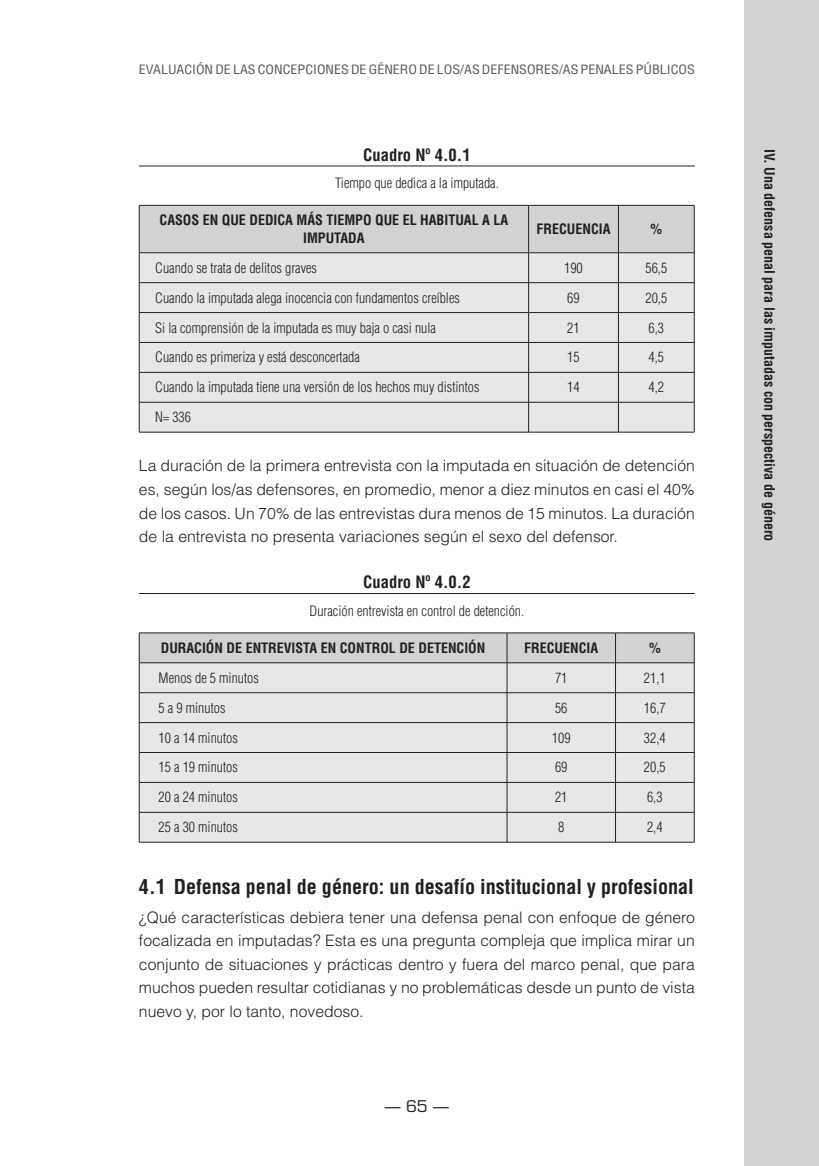
<style>
.page{position:relative;width:819px;height:1166px;background:#fff}
.page>*{position:absolute;margin:0;border:0;box-sizing:border-box;transform-origin:0 0}
.t1{font:700 condensed 20.12px "Helvetica LT Std";color:#231f20}
.t2{font:700 condensed 16.62px "Helvetica LT Std";color:#231f20}
.t3{font:300 15.75px/23.6px "Helvetica LT Std";color:#231f20;text-align:justify}
.t4{font:15.75px "Eurostile LT Std";color:#231f20}
.t5{font:300 condensed 14px "Helvetica LT Std";color:#231f20}
.t6{font:700 condensed 14px/17.5px "Helvetica LT Std";color:#231f20;text-align:center}
.t7{font:condensed 12.6px "Helvetica LT Std";color:#57585a;scale:1.11 1}
</style>
<div class="page">
<div style="left:744px;top:0;width:75px;height:1166px;background:#d1d2d4"></div>
<hr style="left:139px;top:166px;width:555px;height:1px;background:#231f20">
<hr style="left:139px;top:593px;width:555px;height:1px;background:#231f20">
<div style="left:140px;top:403px;width:554px;height:29px;background:#e6e7e9"></div>
<svg style="left:139px;top:205px;width:556px;height:197px;background:#d9dadc"></svg>
<hr style="left:139px;top:402px;width:389px;height:1px;background:#231f20">
<hr style="left:139px;top:402px;width:1px;height:30px;background:#231f20">
<hr style="left:528px;top:402px;width:90px;height:1px;background:#231f20">
<hr style="left:528px;top:402px;width:1px;height:30px;background:#231f20">
<hr style="left:618px;top:402px;width:76px;height:1px;background:#231f20">
<hr style="left:618px;top:402px;width:1px;height:30px;background:#231f20">
<hr style="left:694px;top:402px;width:1px;height:30px;background:#231f20">
<hr style="left:139px;top:432px;width:389px;height:1px;background:#231f20">
<hr style="left:528px;top:432px;width:90px;height:1px;background:#231f20">
<hr style="left:618px;top:432px;width:76px;height:1px;background:#231f20">
<div style="left:140px;top:783px;width:554px;height:59px;background:#e6e7e9"></div>
<hr style="left:139px;top:632px;width:368px;height:1px;background:#231f20">
<hr style="left:507px;top:632px;width:108px;height:1px;background:#231f20">
<hr style="left:615px;top:632px;width:79px;height:1px;background:#231f20">
<svg style="left:139px;top:633px;width:556px;height:149px;background:#d9dadc"></svg>
<hr style="left:139px;top:782px;width:368px;height:1px;background:#231f20">
<hr style="left:139px;top:782px;width:1px;height:30px;background:#231f20">
<hr style="left:507px;top:782px;width:108px;height:1px;background:#231f20">
<hr style="left:506px;top:782px;width:1px;height:30px;background:#231f20">
<hr style="left:615px;top:782px;width:79px;height:1px;background:#231f20">
<hr style="left:615px;top:782px;width:1px;height:30px;background:#231f20">
<hr style="left:694px;top:782px;width:1px;height:30px;background:#231f20">
<hr style="left:139px;top:812px;width:368px;height:1px;background:#231f20">
<hr style="left:139px;top:812px;width:1px;height:30px;background:#231f20">
<hr style="left:507px;top:812px;width:108px;height:1px;background:#231f20">
<hr style="left:506px;top:812px;width:1px;height:30px;background:#231f20">
<hr style="left:615px;top:812px;width:79px;height:1px;background:#231f20">
<hr style="left:615px;top:812px;width:1px;height:30px;background:#231f20">
<hr style="left:694px;top:812px;width:1px;height:30px;background:#231f20">
<hr style="left:139px;top:842px;width:368px;height:1px;background:#231f20">
<hr style="left:507px;top:842px;width:108px;height:1px;background:#231f20">
<hr style="left:615px;top:842px;width:79px;height:1px;background:#231f20">
<p class="t7" style="left:139px;top:61px;width:502px">EVALUACIÓN DE LAS CONCEPCIONES DE GÉNERO DE LOS/AS DEFENSORES/AS PENALES PÚBLICOS</p>
<p class="t2" style="left:363px;top:144px;width:109px">Cuadro Nº 4.0.1</p>
<p class="t5" style="left:335px;top:174px;width:165px">Tiempo que dedica a la imputada.</p>
<p class="t6" style="left:159px;top:211px;width:350px">CASOS EN QUE DEDICA MÁS TIEMPO QUE EL HABITUAL A LA<br>IMPUTADA</p>
<p class="t6" style="left:536px;top:220px;width:75px">FRECUENCIA</p>
<p class="t6" style="left:650px;top:220px;width:13px">%</p>
<p class="t5" style="left:155px;top:259px;width:163px">Cuando se trata de delitos graves</p>
<p class="t5" style="left:564px;top:259px;width:20px">190</p>
<p class="t5" style="left:645px;top:259px;width:23px">56,5</p>
<p class="t5" style="left:155px;top:289px;width:306px">Cuando la imputada alega inocencia con fundamentos creíbles</p>
<p class="t5" style="left:567px;top:289px;width:14px">69</p>
<p class="t5" style="left:645px;top:289px;width:23px">20,5</p>
<p class="t5" style="left:155px;top:319px;width:282px">Si la comprensión de la imputada es muy baja o casi nula</p>
<p class="t5" style="left:567px;top:319px;width:14px">21</p>
<p class="t5" style="left:648px;top:319px;width:17px">6,3</p>
<p class="t5" style="left:155px;top:349px;width:206px">Cuando es primeriza y está desconcertada</p>
<p class="t5" style="left:567px;top:349px;width:14px">15</p>
<p class="t5" style="left:648px;top:349px;width:17px">4,5</p>
<p class="t5" style="left:155px;top:378px;width:326px">Cuando la imputada tiene una versión de los hechos muy distintos</p>
<p class="t5" style="left:567px;top:378px;width:14px">14</p>
<p class="t5" style="left:648px;top:378px;width:17px">4,2</p>
<p class="t5" style="left:155px;top:408px;width:37px">N= 336</p>
<p class="t3" style="left:139px;top:454px;width:557px">La duración de la primera entrevista con la imputada en situación de detención es, según los/as defensores, en promedio, menor a diez minutos en casi el 40% de los casos. Un 70% de las entrevistas dura menos de 15 minutos. La duración de la entrevista no presenta variaciones según el sexo del defensor.</p>
<p class="t2" style="left:363px;top:572px;width:109px">Cuadro Nº 4.0.2</p>
<p class="t5" style="left:309px;top:602px;width:216px">Duración entrevista en control de detención.</p>
<p class="t6" style="left:161px;top:639px;width:326px">DURACIÓN DE ENTREVISTA EN CONTROL DE DETENCIÓN</p>
<p class="t6" style="left:524px;top:639px;width:75px">FRECUENCIA</p>
<p class="t6" style="left:649px;top:639px;width:13px">%</p>
<p class="t5" style="left:158px;top:669px;width:102px">Menos de 5 minutos</p>
<p class="t5" style="left:555px;top:669px;width:14px">71</p>
<p class="t5" style="left:644px;top:669px;width:23px">21,1</p>
<p class="t5" style="left:158px;top:699px;width:68px">5 a 9 minutos</p>
<p class="t5" style="left:555px;top:699px;width:14px">56</p>
<p class="t5" style="left:644px;top:699px;width:23px">16,7</p>
<p class="t5" style="left:158px;top:729px;width:81px">10 a 14 minutos</p>
<p class="t5" style="left:552px;top:729px;width:20px">109</p>
<p class="t5" style="left:644px;top:729px;width:23px">32,4</p>
<p class="t5" style="left:158px;top:759px;width:81px">15 a 19 minutos</p>
<p class="t5" style="left:555px;top:759px;width:14px">69</p>
<p class="t5" style="left:644px;top:759px;width:23px">20,5</p>
<p class="t5" style="left:158px;top:788px;width:81px">20 a 24 minutos</p>
<p class="t5" style="left:555px;top:788px;width:14px">21</p>
<p class="t5" style="left:647px;top:788px;width:17px">6,3</p>
<p class="t5" style="left:158px;top:818px;width:81px">25 a 30 minutos</p>
<p class="t5" style="left:558px;top:818px;width:8px">8</p>
<p class="t5" style="left:647px;top:818px;width:17px">2,4</p>
<p class="t1" style="left:139px;top:874px;width:556px">4.1 Defensa penal de género: un desafío institucional y profesional</p>
<p class="t3" style="left:139px;top:905px;width:557px">¿Qué características debiera tener una defensa penal con enfoque de género focalizada en imputadas? Esta es una pregunta compleja que implica mirar un conjunto de situaciones y prácticas dentro y fuera del marco penal, que para muchos pueden resultar cotidianas y no problemáticas desde un punto de vista nuevo y, por lo tanto, novedoso.</p>
<p class="t4" style="left:385px;top:1096px;width:66px">— 65 —</p>
<p class="t6" style="left:778px;top:149px;width:394px;rotate:90deg">IV. Una defensa penal para las imputadas con perspectiva de género</p>
</div>
